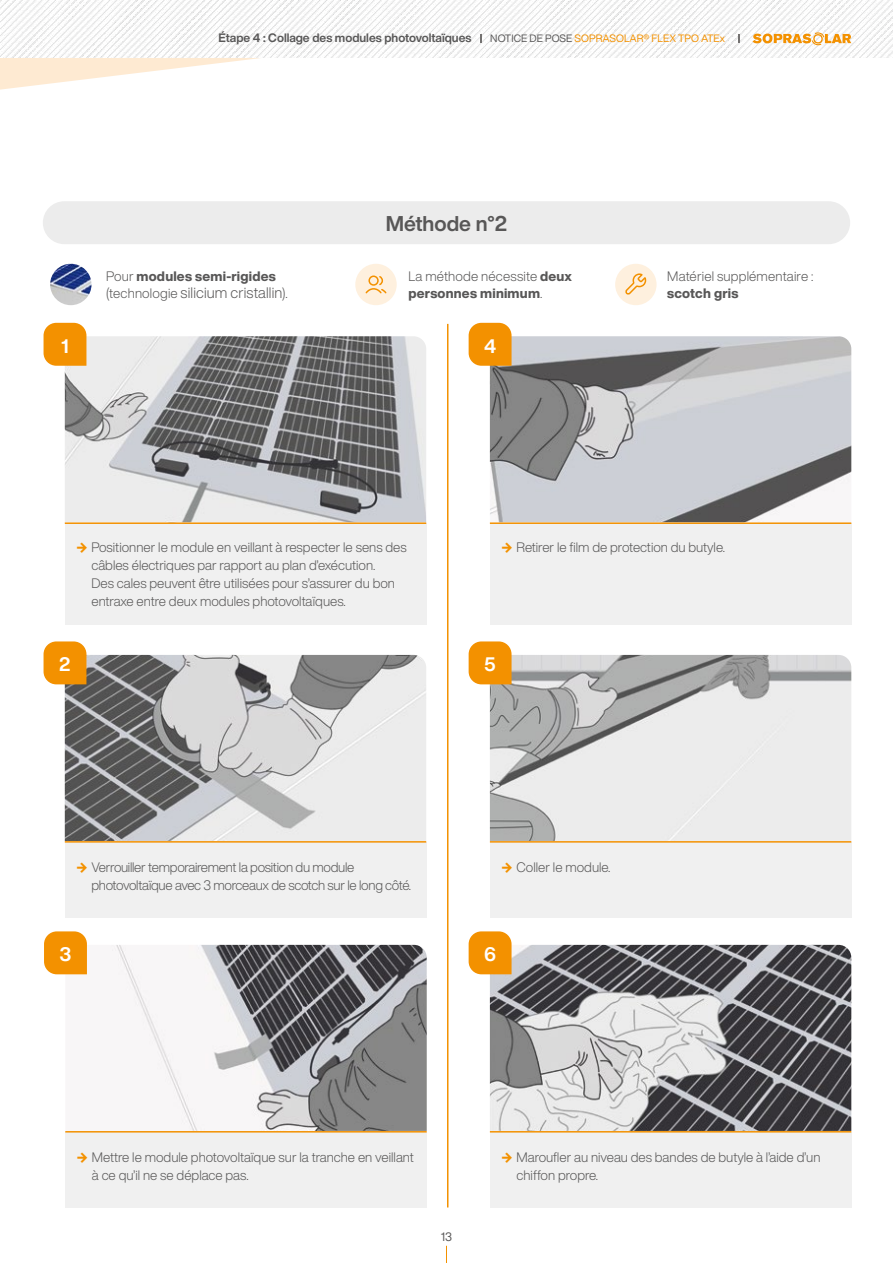
<style>
.page{position:relative;width:893px;height:1263px;background:#fff}
.page>*{position:absolute;margin:0;border:0;box-sizing:border-box;transform-origin:0 0}
.t1{font:700 21px "Helvetica Now Display";color:#585757}
.t2{font:700 19.2px "Helvetica Now Display";color:#fff}
.t3{font:300 15px "Helvetica Now Display";letter-spacing:.01em;color:#585757}
.t4{font:300 13.5px/18px "Helvetica Now Display";color:#585757}
.t5{font:300 13.5px/18px "Helvetica Now Display";letter-spacing:-.02em;color:#585757}
.t6{font:800 13.5px/17.2px "Helvetica Now Display";letter-spacing:.015em;color:#585757}
.t7{font:700 12px "Helvetica Now Display";color:#585757}
.t8{font:12px "Helvetica Now Display";color:#585757}
.t9{font:10.5px "Helvetica Now Display";letter-spacing:.005em;color:#f39100}
.s1{color:#585757}
.s2{font-weight:300}
.s3{font-size:13.5px}
.s4{font-family:"Inter";font-weight:900;color:#f39100}
</style>
<div class="page">
<svg style="left:446px;top:1246px;width:1px;height:17px"></svg>
<svg style="left:0;top:58px;width:260px;height:32px"></svg>
<div style="left:43px;top:201px;width:807px;height:43px;background:#ececec;border-radius:21px"></div>
<img style="left:50px;top:264px;width:42px;height:41px;border-radius:21px">
<div style="left:355px;top:264px;width:42px;height:41px;background:#fef0de;border-radius:50%"></div>
<div style="left:615px;top:264px;width:42px;height:41px;background:#fef0de;border-radius:50%"></div>
<svg style="left:365px;top:275px;width:22px;height:19px"></svg>
<svg style="left:625px;top:273px;width:22px;height:22px"></svg>
<img style="left:490px;top:336px;width:361px;height:186px">
<svg style="left:469px;top:323px;width:43px;height:43px;background:#f39710"></svg>
<div style="left:490px;top:524px;width:361px;height:101px;background:#f0f0f0"></div>
<hr style="left:490px;top:522px;width:361px;height:2px;background:#f39100">
<img style="left:490px;top:655px;width:361px;height:186px">
<svg style="left:469px;top:641px;width:43px;height:43px;background:#f39811"></svg>
<div style="left:490px;top:842px;width:361px;height:76px;background:#f0f0f0"></div>
<hr style="left:490px;top:841px;width:361px;height:2px;background:#f39100">
<hr style="left:447px;top:324px;width:1px;height:883px;background:#f39100">
<img style="left:65px;top:336px;width:361px;height:186px">
<svg style="left:44px;top:323px;width:42px;height:43px;background:#f3960d"></svg>
<div style="left:65px;top:524px;width:361px;height:101px;background:#f0f0f0"></div>
<hr style="left:65px;top:522px;width:361px;height:2px;background:#f39100">
<img style="left:65px;top:655px;width:361px;height:186px">
<svg style="left:44px;top:641px;width:42px;height:43px;background:#f3970f"></svg>
<div style="left:65px;top:842px;width:361px;height:76px;background:#f0f0f0"></div>
<hr style="left:65px;top:841px;width:361px;height:2px;background:#f39100">
<img style="left:65px;top:945px;width:362px;height:186px">
<svg style="left:44px;top:931px;width:43px;height:43px;background:#f39810"></svg>
<div style="left:65px;top:1132px;width:362px;height:76px;background:#f0f0f0"></div>
<hr style="left:65px;top:1131px;width:362px;height:1px;background:#f39100">
<img style="left:490px;top:945px;width:361px;height:186px">
<svg style="left:469px;top:931px;width:43px;height:43px;background:#f39811"></svg>
<div style="left:490px;top:1132px;width:361px;height:76px;background:#f0f0f0"></div>
<hr style="left:490px;top:1131px;width:361px;height:1px;background:#f39100">
<img style="left:0;top:0;width:893px;height:58px">
<svg style="left:752px;top:32px;width:99px;height:13px"></svg>
<p class="t7" style="left:219px;top:29px;width:254px">Étape 4 : Collage des modules photovoltaïques</p>
<p class="t9" style="left:490px;top:31px;width:236px"><span class="s1">NOTICE DE POSE</span> SOPRASOLAR® FLEX TPO ATEx</p>
<h2 class="t2" style="left:61px;top:333px;width:9px">1</h2>
<p class="t6" style="left:106px;top:268px;width:171px"><span class="s2">Pour</span> modules semi-rigides</p>
<p class="t3" style="left:106px;top:283px;width:183px"><span class="s3">(technologie</span> silicium cristallin<span class="s3">).</span></p>
<h1 class="t1" style="left:386px;top:209px;width:123px">Méthode n°2</h1>
<p class="t6" style="left:408px;top:268px;width:165px"><span class="s2">La méthode nécessite</span> deux personnes minimum<span class="s2">.</span></p>
<h2 class="t2" style="left:484px;top:333px;width:14px">4</h2>
<p class="t4" style="left:667px;top:267px;width:148px">Matériel supplémentaire :</p>
<p class="t6" style="left:667px;top:285px;width:73px">scotch gris</p>
<p class="t4" style="left:91px;top:538px;width:317px;text-indent:-16px"><span class="s4">→</span> Positionner le module en veillant à respecter le sens des câbles électriques par rapport au plan d’exécution.<br>Des cales peuvent être utilisées pour s’assurer du bon entraxe entre deux modules photovoltaïques.</p>
<p class="t4" style="left:500px;top:538px;width:226px"><span class="s4">→</span> Retirer le film de protection du butyle.</p>
<h2 class="t2" style="left:59px;top:651px;width:13px">2</h2>
<h2 class="t2" style="left:484px;top:651px;width:13px">5</h2>
<p class="t5" style="left:91px;top:858px;width:321px;text-indent:-16px"><span class="s4">→</span> Verrouiller temporairement la position du module photovoltaïque avec 3 morceaux de scotch sur le long côté.</p>
<h2 class="t2" style="left:60px;top:941px;width:13px">3</h2>
<p class="t4" style="left:500px;top:858px;width:111px"><span class="s4">→</span> Coller le module.</p>
<h2 class="t2" style="left:484px;top:941px;width:13px">6</h2>
<p class="t4" style="left:92px;top:1148px;width:323px;text-indent:-16px"><span class="s4">→</span> Mettre le module photovoltaïque sur la tranche en veillant à ce qu’il ne se déplace pas.</p>
<p class="t8" style="left:441px;top:1229px;width:13px">13</p>
<p class="t4" style="left:517px;top:1148px;width:305px;text-indent:-16px"><span class="s4">→</span> Maroufler au niveau des bandes de butyle à l’aide d’un chiffon propre.</p>
</div>
